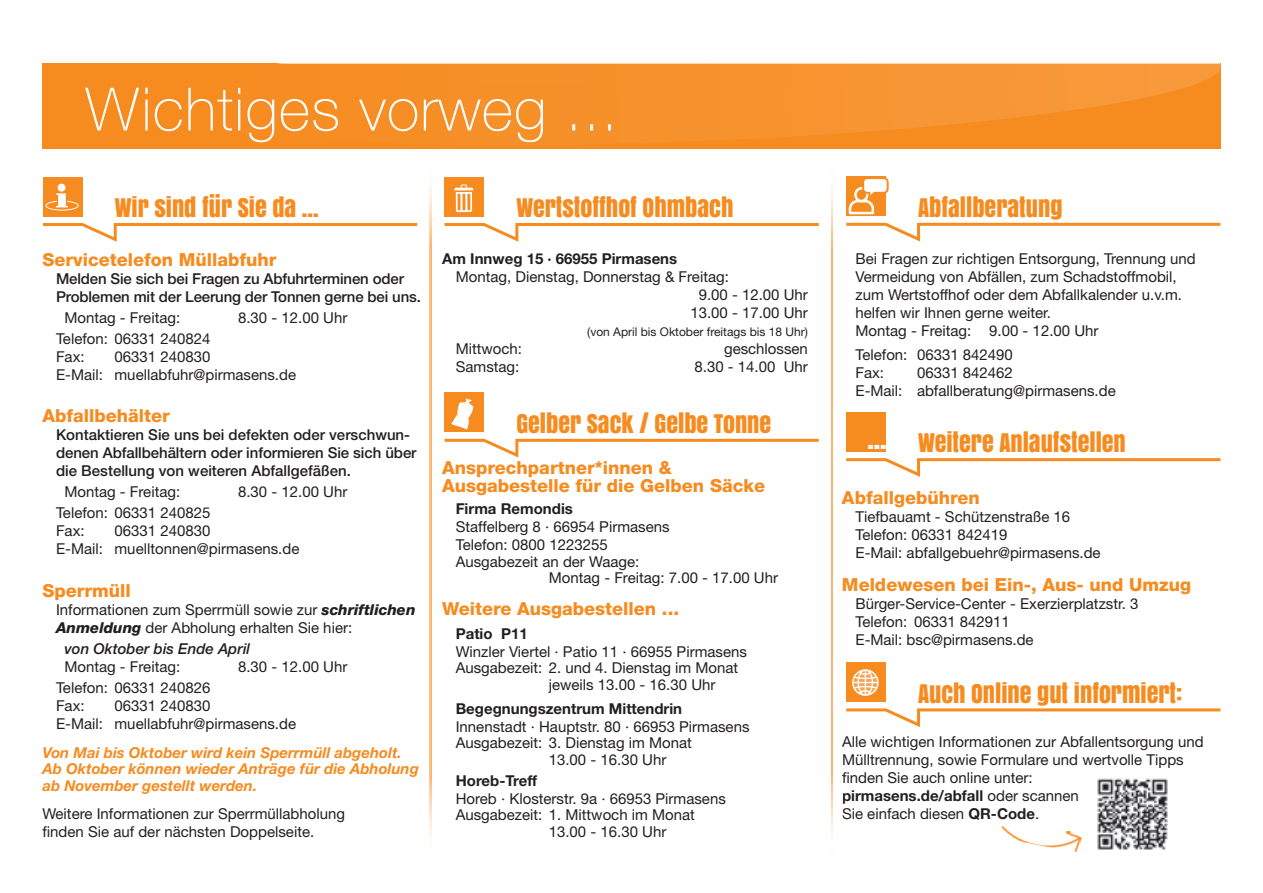
<style>
.page{position:relative;width:1263px;height:893px;background:#fff}
.page>*{position:absolute;margin:0;border:0;box-sizing:border-box;transform-origin:0 0}
.t1{font:100 60px "Helvetica Neue LT";letter-spacing:.02em;color:#fff}
.t2{font:27.75px "Anton";color:#fff}
.t3{font:24px "Anton";color:#f68b1f}
.t4{font:800 18px/18px "Helvetica Neue LT";color:#f68b1f}
.t5{font:15px/18px "Helvetica Neue LT";color:#231f20}
.t6{font:500 15px/18px "Helvetica Neue LT";letter-spacing:-.005em;color:#231f20}
.t7{font:italic 700 15px/16.5px "Helvetica Neue LT";color:#f68b1f}
.t8{font:700 15px "Helvetica Neue LT";color:#231f20}
.t9{font:italic 500 15px "Helvetica Neue LT";color:#231f20}
.t10{font:12px "Helvetica Neue LT";color:#231f20}
.s1{font-weight:800;font-style:italic}
.s2{font-weight:700}
</style>
<div class="page">
<div style="left:43px;top:64px;width:1178px;height:85px;background:#f68b1f"></div>
<svg style="left:276px;top:63px;width:945px;height:1px"></svg>
<svg style="left:566px;top:64px;width:655px;height:80px"></svg>
<div style="left:566px;top:88px;width:45px;height:54px;background:#f6912a"></div>
<img style="left:429px;top:181px;width:3px;height:660px">
<img style="left:430px;top:181px;width:1px;height:660px">
<div style="left:43px;top:177px;width:39px;height:40px;background:#f68b1f"></div>
<svg style="left:43px;top:223px;width:374px;height:19px"></svg>
<div style="left:58px;top:184px;width:7px;height:8px;background:#fff;border-radius:50%"></div>
<svg style="left:45px;top:193px;width:34px;height:18px"></svg>
<div style="left:444px;top:177px;width:40px;height:40px;background:#f68b1f"></div>
<svg style="left:445px;top:223px;width:374px;height:19px"></svg>
<svg style="left:454px;top:185px;width:19px;height:27px"></svg>
<div style="left:444px;top:392px;width:40px;height:40px;background:#f68b1f"></div>
<svg style="left:445px;top:439px;width:374px;height:19px"></svg>
<svg style="left:451px;top:398px;width:22px;height:32px"></svg>
<div style="left:846px;top:412px;width:40px;height:40px;background:#f68b1f"></div>
<svg style="left:846px;top:458px;width:374px;height:19px"></svg>
<svg style="left:846px;top:176px;width:40px;height:40px"></svg>
<svg style="left:846px;top:223px;width:374px;height:19px"></svg>
<svg style="left:849px;top:177px;width:40px;height:37px"></svg>
<div style="left:846px;top:662px;width:40px;height:40px;background:#f68b1f"></div>
<svg style="left:846px;top:708px;width:374px;height:19px"></svg>
<svg style="left:852px;top:669px;width:27px;height:27px"></svg>
<svg style="left:853px;top:671px;width:24px;height:23px"></svg>
<img style="left:1097px;top:778px;width:71px;height:72px">
<img style="left:1001px;top:825px;width:81px;height:27px">
<h1 class="t1" style="left:85px;top:75px;width:534px">Wichtiges vorweg ...</h1>
<h3 class="t3" style="left:115px;top:189px;width:205px">WIR SIND FÜR SIE DA ...</h3>
<h3 class="t3" style="left:516px;top:189px;width:218px">WERTSTOFFHOF OHMBACH</h3>
<p class="t4" style="left:43px;top:250px;width:236px">Servicetelefon Müllabfuhr</p>
<p class="t6" style="left:56px;top:269px;width:366px">Melden Sie sich bei Fragen zu Abfuhrterminen oder<br>Problemen mit der Leerung der Tonnen gerne bei uns.</p>
<p class="t5" style="left:64px;top:308px;width:117px">Montag - Freitag:</p>
<p class="t5" style="left:238px;top:308px;width:111px">8.30 - 12.00 Uhr</p>
<p class="t5" style="left:56px;top:329px;width:156px">Telefon: 06331 240824<br>Fax:</p>
<p class="t5" style="left:56px;top:347px;width:242px;text-indent:58px">06331 240830<br>E-Mail: muellabfuhr@pirmasens.de</p>
<p class="t4" style="left:43px;top:407px;width:129px">Abfallbehälter</p>
<p class="t6" style="left:56px;top:426px;width:362px">Kontaktieren Sie uns bei defekten oder verschwun&shy;denen Abfallbehältern oder informieren Sie sich über die Bestellung von weiteren Abfallgefäßen.</p>
<p class="t5" style="left:64px;top:483px;width:117px">Montag - Freitag:</p>
<p class="t5" style="left:238px;top:483px;width:111px">8.30 - 12.00 Uhr</p>
<p class="t5" style="left:56px;top:504px;width:156px">Telefon: 06331 240825<br>Fax:</p>
<p class="t5" style="left:56px;top:522px;width:245px;text-indent:58px">06331 240830<br>E-Mail: muelltonnen@pirmasens.de</p>
<p class="t4" style="left:43px;top:581px;width:90px">Sperrmüll</p>
<p class="t5" style="left:56px;top:600px;width:361px">Informationen zum Sperrmüll sowie zur <span class="s1">schriftlichen<br>Anmeldung</span> der Abholung erhalten Sie hier:</p>
<p class="t9" style="left:64px;top:640px;width:187px">von Oktober bis Ende April</p>
<p class="t5" style="left:64px;top:657px;width:117px">Montag - Freitag:</p>
<p class="t5" style="left:238px;top:657px;width:111px">8.30 - 12.00 Uhr</p>
<p class="t5" style="left:56px;top:678px;width:156px">Telefon: 06331 240826<br>Fax:</p>
<p class="t5" style="left:56px;top:696px;width:242px;text-indent:58px">06331 240830<br>E-Mail: muellabfuhr@pirmasens.de</p>
<p class="t7" style="left:43px;top:744px;width:378px">Von Mai bis Oktober wird kein Sperrmüll abgeholt.<br>Ab Oktober können wieder Anträge für die Abholung ab November gestellt werden.</p>
<p class="t5" style="left:43px;top:804px;width:304px">Weitere Informationen zur Sperrmüllabholung finden Sie auf der nächsten Doppelseite.</p>
<p class="t8" style="left:442px;top:249px;width:236px">Am Innweg 15 · 66955 Pirmasens</p>
<p class="t5" style="left:456px;top:267px;width:275px">Montag, Dienstag, Donnerstag &amp; Freitag:</p>
<p class="t5" style="left:699px;top:285px;width:111px">9.00 - 12.00 Uhr</p>
<p class="t5" style="left:690px;top:303px;width:119px">13.00 - 17.00 Uhr</p>
<p class="t10" style="left:587px;top:324px;width:222px">(von April bis Oktober freitags bis 18 Uhr)</p>
<p class="t5" style="left:456px;top:339px;width:68px">Mittwoch:</p>
<p class="t5" style="left:724px;top:339px;width:85px">geschlossen</p>
<p class="t5" style="left:456px;top:357px;width:65px">Samstag:</p>
<p class="t5" style="left:694px;top:357px;width:115px">8.30 - 14.00 Uhr</p>
<h3 class="t3" style="left:516px;top:405px;width:256px">GELBER SACK / GELBE TONNE</h3>
<p class="t4" style="left:442px;top:458px;width:324px">Ansprechpartner*innen &amp;<br>Ausgabestelle für die Gelben Säcke</p>
<p class="t8" style="left:456px;top:500px;width:119px">Firma Remondis</p>
<p class="t5" style="left:456px;top:518px;width:215px">Staffelberg 8 · 66954 Pirmasens<br>Telefon: 0800 1223255</p>
<p class="t5" style="left:549px;top:553px;width:231px;line-height:16.5px;text-indent:-93px">Ausgabezeit an der Waage:<br>Montag - Freitag: 7.00 - 17.00 Uhr</p>
<p class="t4" style="left:442px;top:599px;width:238px">Weitere Ausgabestellen ...</p>
<p class="t8" style="left:456px;top:624px;width:73px">Patio P11</p>
<p class="t5" style="left:456px;top:642px;width:293px">Winzler Viertel · Patio 11 · 66955 Pirmasens</p>
<p class="t5" style="left:456px;top:659px;width:284px">Ausgabezeit: 2. und 4. Dienstag im Monat</p>
<p class="t5" style="left:549px;top:675px;width:168px">jeweils 13.00 - 16.30 Uhr</p>
<p class="t8" style="left:456px;top:699px;width:228px">Begegnungszentrum Mittendrin</p>
<p class="t5" style="left:456px;top:717px;width:295px">Innenstadt · Hauptstr. 80 · 66953 Pirmasens</p>
<p class="t5" style="left:456px;top:734px;width:238px">Ausgabezeit: 3. Dienstag im Monat</p>
<p class="t5" style="left:549px;top:750px;width:119px">13.00 - 16.30 Uhr</p>
<p class="t8" style="left:456px;top:771px;width:83px">Horeb-Treff</p>
<p class="t5" style="left:456px;top:789px;width:272px">Horeb · Klosterstr. 9a · 66953 Pirmasens</p>
<p class="t5" style="left:456px;top:806px;width:241px">Ausgabezeit: 1. Mittwoch im Monat</p>
<p class="t5" style="left:549px;top:822px;width:119px">13.00 - 16.30 Uhr</p>
<h3 class="t3" style="left:918px;top:189px;width:146px">ABFALLBERATUNG</h3>
<p class="t5" style="left:855px;top:249px;width:342px">Bei Fragen zur richtigen Entsorgung, Trennung und Vermeidung von Abfällen, zum Schadstoffmobil, zum Wertstoffhof oder dem Abfallkalender u.v.m. helfen wir Ihnen gerne weiter.<br>Montag - Freitag: 9.00 - 12.00 Uhr</p>
<p class="t5" style="left:855px;top:345px;width:159px">Telefon: 06331 842490<br>Fax:</p>
<p class="t5" style="left:855px;top:363px;width:262px;text-indent:62px">06331 842462<br>E-Mail: abfallberatung@pirmasens.de</p>
<h2 class="t2" style="left:867px;top:416px;width:21px">...</h2>
<h3 class="t3" style="left:918px;top:424px;width:209px">WEITERE ANLAUFSTELLEN</h3>
<p class="t4" style="left:842px;top:488px;width:139px">Abfallgebühren</p>
<p class="t5" style="left:855px;top:507px;width:247px">Tiefbauamt - Schützenstraße 16<br>Telefon: 06331 842419<br>E-Mail: abfallgebuehr@pirmasens.de</p>
<p class="t4" style="left:842px;top:576px;width:351px">Meldewesen bei Ein-, Aus- und Umzug</p>
<p class="t5" style="left:855px;top:595px;width:284px">Bürger-Service-Center - Exerzierplatzstr. 3<br>Telefon: 06331 842911<br>E-Mail: bsc@pirmasens.de</p>
<h3 class="t3" style="left:918px;top:674px;width:266px">AUCH ONLINE GUT INFORMIERT:</h3>
<p class="t5" style="left:842px;top:732px;width:363px">Alle wichtigen Informationen zur Abfallentsorgung und Mülltrennung, sowie Formulare und wertvolle Tipps finden Sie auch online unter:<br><span class="s2">pirmasens.de/abfall</span> oder scannen<br>Sie einfach diesen <span class="s2">QR-Code</span>.</p>
</div>
